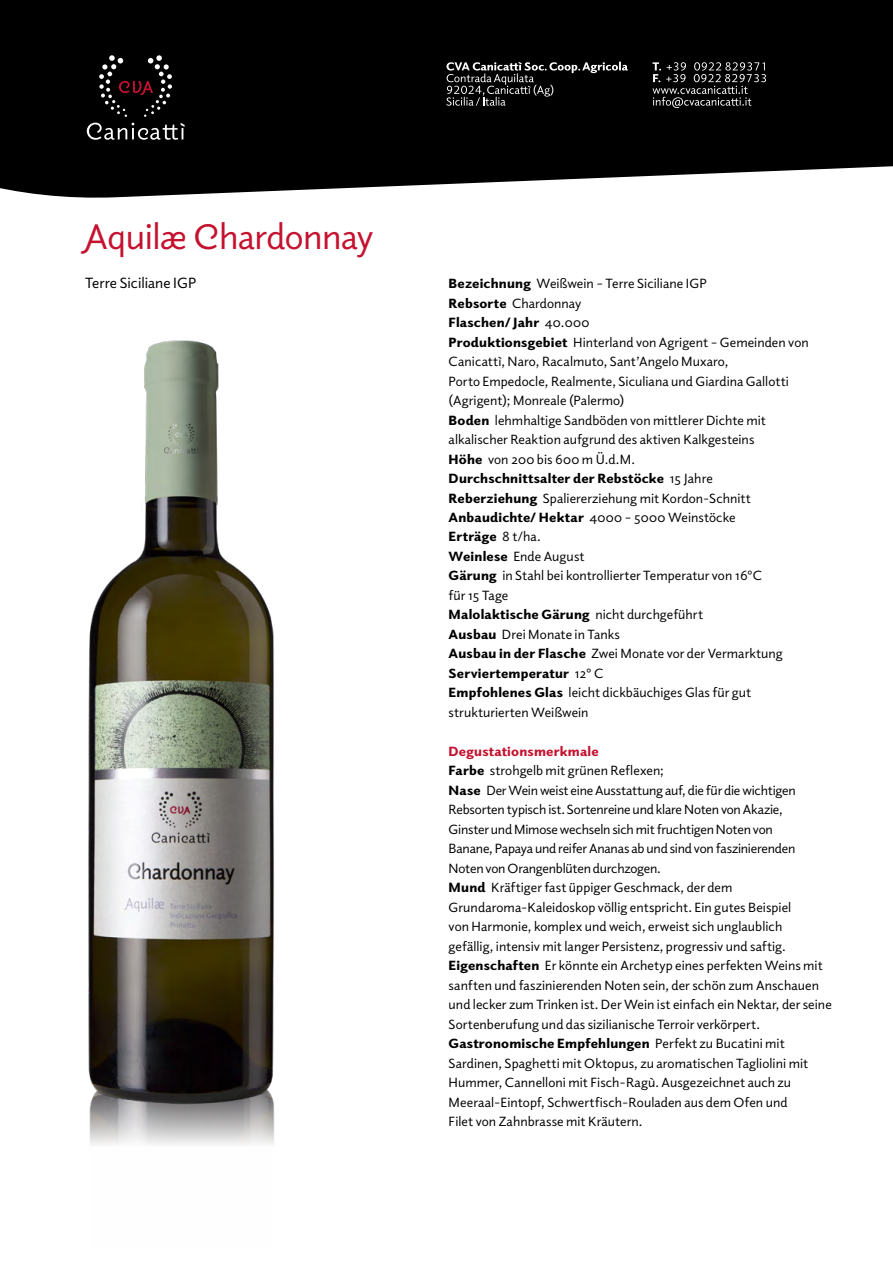
<style>
.page{position:relative;width:893px;height:1263px;background:#fff}
.page>*{position:absolute;margin:0;border:0;box-sizing:border-box;transform-origin:0 0}
.t1{font:36px "Elido Initials";letter-spacing:-.015em;color:#c4122f}
.t2{font:15px "Elido";color:#000}
.t3{font:13.5px/19.5px "Elido";letter-spacing:.005em;color:#000}
.s1{font-weight:900}
.s2{font-weight:900;color:#c4122f}
</style>
<div class="page">
<svg style="left:0;top:0;width:893px;height:198px;background:#151515"></svg>
<svg style="left:87px;top:123px;width:98px;height:17px;background:#414141"></svg>
<svg style="left:99px;top:55px;width:73px;height:62px;background:#201a1b"></svg>
<svg style="left:652px;top:62px;width:114px;height:46px;background:#292929"></svg>
<svg style="left:446px;top:62px;width:182px;height:44px;background:#242424"></svg>
<img style="left:89px;top:1125px;width:186px;height:19px">
<img style="left:88px;top:340px;width:187px;height:785px">
<h1 class="t1" style="left:85px;top:213px;width:290px">Aquilæ Chardonnay</h1>
<p class="t2" style="left:85px;top:273px;width:113px">Terre Siciliane IGP</p>
<p class="t3" style="left:449px;top:273px;width:362px"><span class="s1">Bezeichnung</span> Weißwein – Terre Siciliane IGP<br><span class="s1">Rebsorte</span> Chardonnay<br><span class="s1">Flaschen/ Jahr</span> 40.000<br><span class="s1">Produktionsgebiet</span> Hinterland von Agrigent – Gemeinden von Canicattì, Naro, Racalmuto, Sant’Angelo Muxaro,<br>Porto Empedocle, Realmente, Siculiana und Giardina Gallotti (Agrigent); Monreale (Palermo)<br><span class="s1">Boden</span> lehmhaltige Sandböden von mittlerer Dichte mit alkalischer Reaktion aufgrund des aktiven Kalkgesteins<br><span class="s1">Höhe</span> von 200 bis 600 m Ü.d.M.<br><span class="s1">Durchschnittsalter der Rebstöcke</span> 15 Jahre<br><span class="s1">Reberziehung</span> Spaliererziehung mit Kordon-Schnitt <span class="s1">Anbaudichte/ Hektar</span> 4000 – 5000 Weinstöcke<br><span class="s1">Erträge</span> 8 t/ha.<br><span class="s1">Weinlese</span> Ende August<br><span class="s1">Gärung</span> in Stahl bei kontrollierter Temperatur von 16°C<br>für 15 Tage<br><span class="s1">Malolaktische Gärung</span> nicht durchgeführt<br><span class="s1">Ausbau</span> Drei Monate in Tanks<br><span class="s1">Ausbau in der Flasche</span> Zwei Monate vor der Vermarktung <span class="s1">Serviertemperatur</span> 12° C<br><span class="s1">Empfohlenes Glas</span> leicht dickbäuchiges Glas für gut strukturierten Weißwein</p>
<p class="t3" style="left:449px;top:741px;width:385px"><span class="s2">Degustationsmerkmale<br></span><span class="s1">Farbe</span> strohgelb mit grünen Reflexen;<br><span class="s1">Nase</span> Der Wein weist eine Ausstattung auf, die für die wichtigen Rebsorten typisch ist. Sortenreine und klare Noten von Akazie,<br>Ginster und Mimose wechseln sich mit fruchtigen Noten von<br>Banane, Papaya und reifer Ananas ab und sind von faszinierenden Noten von Orangenblüten durchzogen.<br><span class="s1">Mund</span> Kräftiger fast üppiger Geschmack, der dem Grundaroma-Kaleidoskop völlig entspricht. Ein gutes Beispiel<br>von Harmonie, komplex und weich, erweist sich unglaublich<br>gefällig, intensiv mit langer Persistenz, progressiv und saftig.<br><span class="s1">Eigenschaften</span> Er könnte ein Archetyp eines perfekten Weins mit sanften und faszinierenden Noten sein, der schön zum Anschauen und lecker zum Trinken ist. Der Wein ist einfach ein Nektar, der seine Sortenberufung und das sizilianische Terroir verkörpert.<br><span class="s1">Gastronomische Empfehlungen</span> Perfekt zu Bucatini mit Sardinen, Spaghetti mit Oktopus, zu aromatischen Tagliolini mit Hummer, Cannelloni mit Fisch-Ragù. Ausgezeichnet auch zu Meeraal-Eintopf, Schwertfisch-Rouladen aus dem Ofen und<br>Filet von Zahnbrasse mit Kräutern.</p>
</div>
